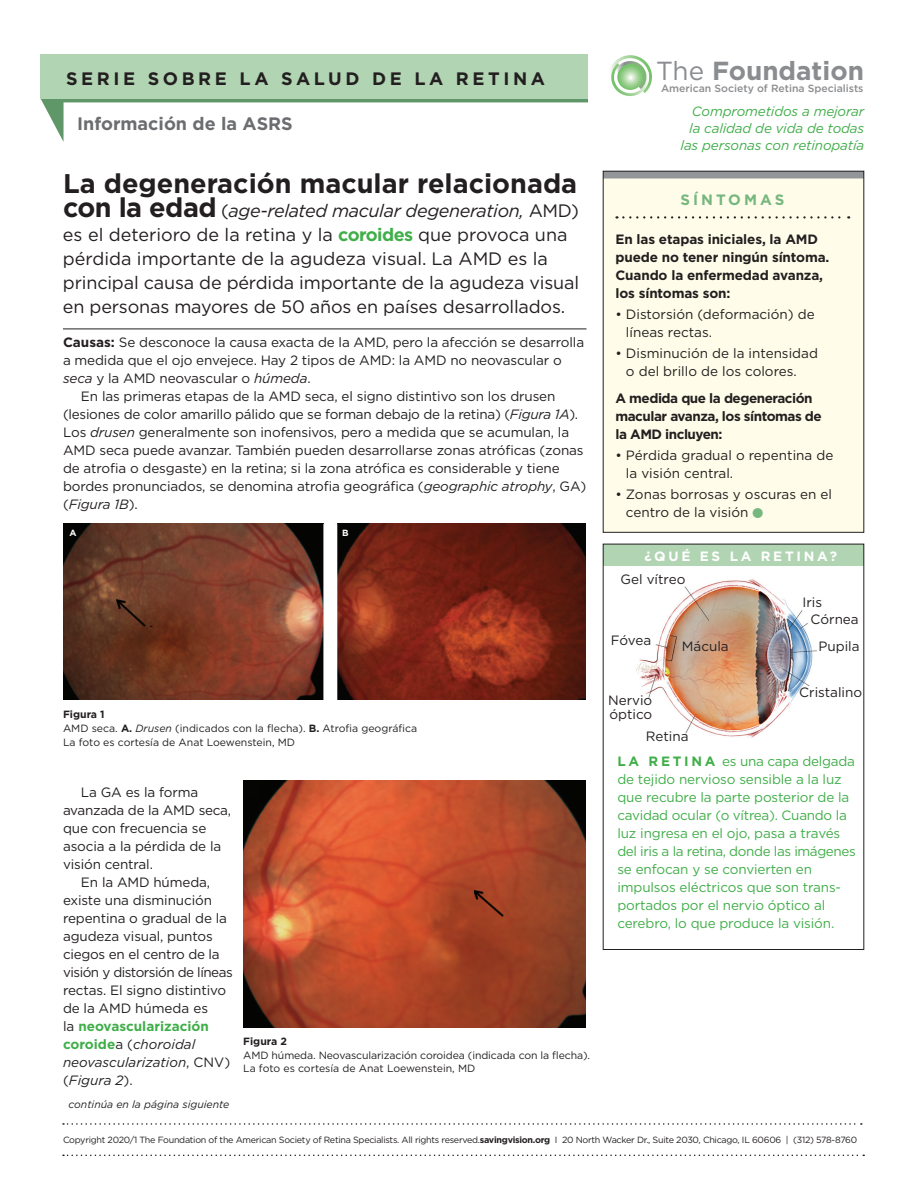
<style>
.page{position:relative;width:918px;height:1188px;background:#fff}
.page>*{position:absolute;margin:0;border:0;box-sizing:border-box;transform-origin:0 0}
.t1{font:700 27px "Gotham";color:#231f20}
.t2{font:700 26.1px "Gotham";color:#8a8c8f}
.t3{font:18px/24px "Gotham";letter-spacing:-.01em;color:#231f20}
.t4{font:700 18px "Gotham";letter-spacing:.2em;color:#231f20}
.t5{font:700 18px "Gotham";color:#6c6d70}
.t6{font:700 15px "Gotham";letter-spacing:.2em;color:#76b77f}
.t7{font:13.5px/18px "Gotham";letter-spacing:-.01em;color:#231f20}
.t8{font:13.5px/18px "Gotham";letter-spacing:-.01em;color:#40ae49}
.t9{font:700 13.5px/18px "Gotham";letter-spacing:-.01em;color:#231f20}
.t10{font:italic 13.5px/17.2px "Gotham";letter-spacing:-.01em;color:#40ae49;text-align:right}
.t11{font:700 13.5px/18px "Gotham";letter-spacing:-.035em;color:#231f20}
.t12{font:italic 13.5px "Gotham";color:#231f20}
.t13{font:13.5px "Gotham";letter-spacing:-.035em;color:#231f20}
.t14{font:700 13.5px "Gotham";color:#40ae49}
.t15{font:700 13.5px "Gotham";letter-spacing:.2em;color:#fff}
.t16{font:10.5px/13.5px "Gotham";letter-spacing:-.01em;color:#231f20}
.t17{font:500 10.5px "Gotham";color:#8a8c8f}
.t18{font:italic 10.5px "Gotham";color:#231f20}
.t19{font:700 10.5px "Gotham";color:#231f20}
.t20{font:9px "Gotham";letter-spacing:-.03em;color:#231f20}
.t21{font:700 9px "Gotham";color:#fff}
.s1{font-weight:700;font-size:27px}
.s2{font-style:italic}
.s3{font-weight:700;color:#40ae49}
.s4{font-weight:700}
.s5{font-style:normal}
.s6{font-weight:400;color:#231f20}
.s7{font-weight:700;font-style:normal;color:#40ae49}
.s8{font-weight:400}
</style>
<div class="page">
<svg style="left:63px;top:1123px;width:799px;height:2px"></svg>
<svg style="left:63px;top:1155px;width:801px;height:1px"></svg>
<hr style="left:63px;top:329px;width:523px;height:1px;background:#231f20">
<div style="left:603px;top:171px;width:261px;height:361px;background:#fffde9"></div>
<svg style="left:623px;top:216px;width:226px;height:3px"></svg>
<div style="left:603px;top:171px;width:261px;height:7px;background:#939598"></div>
<img style="left:63px;top:524px;width:523px;height:176px">
<img style="left:117px;top:591px;width:29px;height:35px">
<img style="left:243px;top:781px;width:343px;height:247px">
<img style="left:474px;top:881px;width:30px;height:36px">
<svg style="left:41px;top:99px;width:23px;height:43px"></svg>
<hr style="left:54px;top:98px;width:534px;height:4px;background:#609768">
<div style="left:40px;top:54px;width:548px;height:45px;background:#b1d4b3"></div>
<svg style="left:610px;top:55px;width:42px;height:42px"></svg>
<svg style="left:617px;top:64px;width:26px;height:26px"></svg>
<img style="left:636px;top:579px;width:181px;height:159px">
<div style="left:603px;top:544px;width:261px;height:22px;background:#b1d4b3"></div>
<h3 class="t4" style="left:66px;top:66px;width:481px">SERIE SOBRE LA SALUD DE LA RETINA</h3>
<h3 class="t5" style="left:77px;top:111px;width:217px">Información de la ASRS</h3>
<h1 class="t1" style="left:63px;top:165px;width:516px">La degeneración macular relacionada</h1>
<p class="t3" style="left:63px;top:198px;width:518px"><span class="s1">con la edad</span> (<span class="s2">age-related macular degeneration,</span> AMD) es el deterioro de la retina y la <span class="s3">coroides</span> que provoca una pérdida importante de la agudeza visual. La AMD es la principal causa de pérdida importante de la agudeza visual en personas mayores de 50 años en países desarrollados.</p>
<p class="t7" style="left:63px;top:333px;width:523px"><span class="s4">Causas:</span> Se desconoce la causa exacta de la AMD, pero la afección se desarrolla</p>
<p class="t7" style="left:63px;top:351px;width:500px">a medida que el ojo envejece. Hay 2 tipos de AMD: la AMD no neovascular o</p>
<p class="t7" style="left:63px;top:369px;width:249px"><span class="s2">seca</span> y la AMD neovascular o <span class="s2">húmeda</span>.</p>
<p class="t7" style="left:81px;top:387px;width:476px">En las primeras etapas de la AMD seca, el signo distintivo son los drusen</p>
<p class="t7" style="left:63px;top:405px;width:517px">(lesiones de color amarillo pálido que se forman debajo de la retina) (<span class="s2">Figura 1A</span>).</p>
<p class="t7" style="left:63px;top:423px;width:508px">Los <span class="s2">drusen</span> generalmente son inofensivos, pero a medida que se acumulan, la</p>
<p class="t7" style="left:63px;top:441px;width:522px">AMD seca puede avanzar. También pueden desarrollarse zonas atróficas (zonas</p>
<p class="t7" style="left:63px;top:459px;width:498px">de atrofia o desgaste) en la retina; si la zona atrófica es considerable y tiene</p>
<p class="t7" style="left:63px;top:477px;width:525px">bordes pronunciados, se denomina atrofia geográfica (<span class="s2">geographic atrophy</span>, GA)</p>
<p class="t12" style="left:63px;top:496px;width:76px"><span class="s5">(</span>Figura 1B<span class="s5">).</span></p>
<p class="t21" style="left:70px;top:527px;width:9px">A</p>
<p class="t21" style="left:342px;top:527px;width:8px">B</p>
<p class="t16" style="left:63px;top:708px;width:356px"><span class="s4">Figura 1<br></span>AMD seca. <span class="s4">A.</span> <span class="s2">Drusen</span> (indicados con la flecha). <span class="s4">B.</span> Atrofia geográfica<br>La foto es cortesía de Anat Loewenstein, MD</p>
<p class="t7" style="left:81px;top:783px;width:119px">La GA es la forma</p>
<p class="t7" style="left:63px;top:801px;width:170px">avanzada de la AMD seca,</p>
<p class="t7" style="left:63px;top:819px;width:145px">que con frecuencia se</p>
<p class="t7" style="left:63px;top:837px;width:160px">asocia a la pérdida de la</p>
<p class="t7" style="left:63px;top:855px;width:92px">visión central.</p>
<p class="t7" style="left:81px;top:873px;width:131px">En la AMD húmeda,</p>
<p class="t7" style="left:63px;top:891px;width:150px">existe una disminución</p>
<p class="t7" style="left:63px;top:909px;width:166px">repentina o gradual de la</p>
<p class="t7" style="left:63px;top:927px;width:151px">agudeza visual, puntos</p>
<p class="t7" style="left:63px;top:945px;width:158px">ciegos en el centro de la</p>
<p class="t13" style="left:63px;top:964px;width:171px">visión y distorsión de líneas</p>
<p class="t7" style="left:63px;top:981px;width:165px">rectas. El signo distintivo</p>
<p class="t7" style="left:63px;top:999px;width:147px">de la AMD húmeda es</p>
<p class="t14" style="left:63px;top:1017px;width:147px"><span class="s6">la</span> neovascularización</p>
<p class="t12" style="left:63px;top:1036px;width:134px"><span class="s7">coroide</span><span class="s5">a (</span>choroidal</p>
<p class="t12" style="left:63px;top:1054px;width:169px">neovascularization<span class="s5">, CNV)</span></p>
<p class="t12" style="left:63px;top:1072px;width:71px"><span class="s5">(</span>Figura 2<span class="s5">).</span></p>
<p class="t18" style="left:68px;top:1097px;width:163px">continúa en la página siguiente</p>
<p class="t19" style="left:243px;top:1034px;width:45px">Figura 2</p>
<p class="t16" style="left:243px;top:1048px;width:348px">AMD húmeda. Neovascularización coroidea (indicada con la flecha).<br>La foto es cortesía de Anat Loewenstein, MD</p>
<h2 class="t2" style="left:656px;top:55px;width:209px"><span class="s8">The</span> Foundation</h2>
<p class="t10" style="left:681px;top:102px;width:185px">Comprometidos a mejorar la calidad de vida de todas las personas con retinopatía</p>
<p class="t17" style="left:661px;top:82px;width:204px">American Society of Retina Specialists</p>
<p class="t6" style="left:681px;top:190px;width:105px">SÍNTOMAS</p>
<p class="t9" style="left:615px;top:230px;width:215px">En las etapas iniciales, la AMD puede no tener ningún síntoma.<br>Cuando la enfermedad avanza, los síntomas son:</p>
<p class="t7" style="left:626px;top:305px;width:190px;text-indent:-11px">• Distorsión (deformación) de líneas rectas.</p>
<p class="t7" style="left:626px;top:344px;width:194px;text-indent:-11px">• Disminución de la intensidad o del brillo de los colores.</p>
<p class="t11" style="left:615px;top:389px;width:208px">A medida que la degeneración macular avanza, los síntomas de la AMD incluyen:</p>
<p class="t7" style="left:626px;top:446px;width:209px;text-indent:-11px">• Pérdida gradual o repentina de la visión central.</p>
<p class="t7" style="left:626px;top:485px;width:208px;text-indent:-11px">• Zonas borrosas y oscuras en el centro de la visión</p>
<p class="t15" style="left:645px;top:547px;width:194px">¿QUÉ ES LA RETINA?</p>
<p class="t7" style="left:621px;top:570px;width:66px">Gel vítreo</p>
<p class="t7" style="left:611px;top:630px;width:42px">Fóvea</p>
<p class="t7" style="left:608px;top:694px;width:46px;line-height:13.5px">Nervio óptico</p>
<p class="t7" style="left:682px;top:637px;width:48px">Mácula</p>
<p class="t7" style="left:646px;top:727px;width:44px">Retina</p>
<p class="t7" style="left:803px;top:593px;width:21px">Iris</p>
<p class="t7" style="left:811px;top:609px;width:50px">Córnea</p>
<p class="t7" style="left:818px;top:637px;width:43px">Pupila</p>
<p class="t7" style="left:799px;top:683px;width:64px">Cristalino</p>
<p class="t8" style="left:617px;top:752px;width:240px"><span class="s4">L A R E T I N A</span> es una capa delgada de tejido nervioso sensible a la luz que recubre la parte posterior de la cavidad ocular (o vítrea). Cuando la luz ingresa en el ojo, pasa a través del iris a la retina, donde las imágenes se enfocan y se convierten en impulsos eléctricos que son trans&shy;portados por el nervio óptico al cerebro, lo que produce la visión.</p>
<p class="t20" style="left:63px;top:1134px;width:796px">Copyright 2020/1 The Foundation of the American Society of Retina Specialists. All rights reserved.<span class="s4">savingvision.org</span> I 20 North Wacker Dr., Suite 2030, Chicago, IL 60606 | (312) 578-8760</p>
</div>
